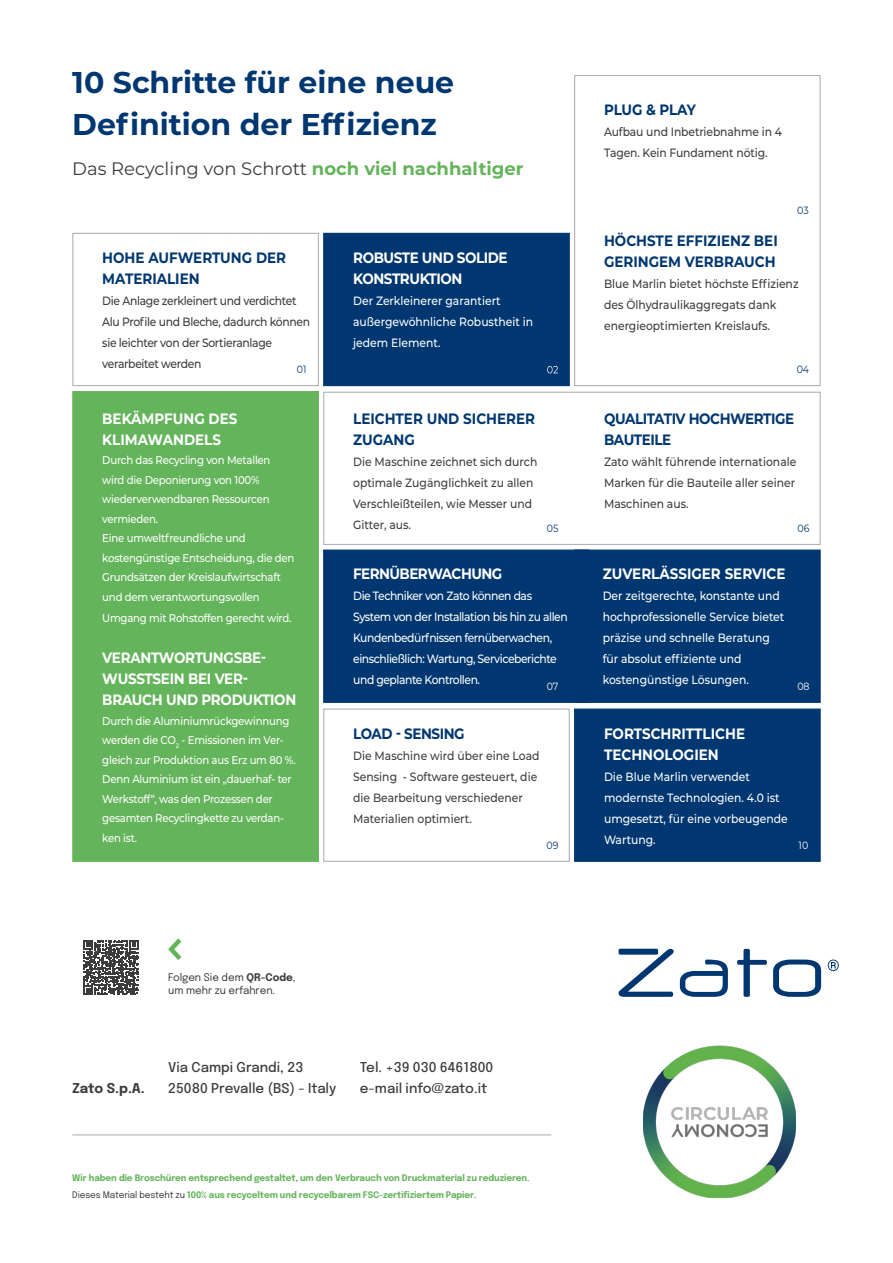
<style>
.page{position:relative;width:893px;height:1263px;background:#fff}
.page>*{position:absolute;margin:0;border:0;box-sizing:border-box;transform-origin:0 0}
.t1{font:700 30px/42px "Montserrat";color:#003770}
.t2{font:18px "Montserrat";color:#3c3c3b}
.t3{font:700 15px/21px "Montserrat";color:#003770;scale:.9 1}
.t4{font:700 15px/21px "Montserrat";letter-spacing:-.02em;color:#fff;scale:.9 1}
.t5{font:700 15px/21px "Montserrat";color:#fff;scale:.9 1}
.t6{font:700 15px/21px "Montserrat";letter-spacing:-.03em;color:#003770;scale:.9 1}
.t7{font:700 15px "Montserrat";letter-spacing:-.04em;color:#fff;scale:.9 1}
.t8{font:700 15px "Montserrat";letter-spacing:-.02em;color:#003770;scale:.9 1}
.t9{font:500 13.5px/21px "Epilogue";color:#3c3c3b}
.t10{font:700 13.5px "Epilogue";color:#3c3c3b}
.t11{font:500 12px/21px "Montserrat";color:#3c3c3b;scale:.9 1}
.t12{font:500 12px/21px "Montserrat";color:#fff;scale:.9 1}
.t13{font:500 12px/21px "Montserrat";letter-spacing:-.04em;color:#fff;scale:.9 1}
.t14{font:500 12px/21px "Montserrat";letter-spacing:-.03em;color:#3c3c3b;scale:.9 1}
.t15{font:500 11.25px/19.5px "Montserrat";letter-spacing:-.02em;color:#fff;scale:.9 1}
.t16{font:10.5px/13.5px "Epilogue";color:#3c3c3b}
.t17{font:10.5px "Montserrat";color:#003770;scale:.9 1}
.t18{font:10.5px "Montserrat";color:#fff;scale:.9 1}
.t19{font:700 9px/16.5px "Epilogue";letter-spacing:-.01em;color:#64b45b}
.s1{font-weight:700;color:#64b45b}
.s2{font-weight:700}
.s3{font-weight:400;color:#3c3c3b}
</style>
<div class="page">
<div style="left:323px;top:233px;width:247px;height:153px;background:#003770;border:1px solid #003770"></div>
<div style="left:323px;top:392px;width:498px;height:153px;background:#fff;border:1px solid #b3b2b2"></div>
<svg style="left:547px;top:366px;width:11px;height:7px"></svg>
<div style="left:72px;top:391px;width:247px;height:471px;background:#64b45b;border:1px solid #64b45b"></div>
<svg style="left:83px;top:940px;width:1px;height:55px"></svg>
<svg style="left:84px;top:940px;width:55px;height:55px"></svg>
<svg style="left:168px;top:938px;width:14px;height:22px"></svg>
<hr style="left:72px;top:1134px;width:479px;height:1px;background:#b3b2b2">
<div style="left:574px;top:75px;width:247px;height:311px;background:#fff;border:1px solid #b3b2b2"></div>
<div style="left:574px;top:549px;width:247px;height:154px;background:#003770;border:1px solid #003770"></div>
<div style="left:574px;top:708px;width:247px;height:154px;background:#003770;border:1px solid #003770"></div>
<div style="left:72px;top:233px;width:247px;height:153px;background:#fff;border:1px solid #b3b2b2"></div>
<div style="left:323px;top:549px;width:266px;height:154px;background:#003770;border:1px solid #003770"></div>
<div style="left:323px;top:708px;width:247px;height:154px;background:#fff;border:1px solid #b3b2b2"></div>
<svg style="left:737px;top:949px;width:30px;height:48px"></svg>
<svg style="left:680px;top:959px;width:48px;height:38px"></svg>
<svg style="left:619px;top:949px;width:55px;height:48px"></svg>
<svg style="left:773px;top:959px;width:48px;height:38px"></svg>
<svg style="left:828px;top:959px;width:11px;height:12px"></svg>
<img style="left:643px;top:1045px;width:153px;height:153px">
<h1 class="t1" style="left:72px;top:60px;width:383px">10 Schritte für eine neue<br>Definition der Effizienz</h1>
<h2 class="t2" style="left:72px;top:156px;width:453px">Das Recycling von Schrott <span class="s1">noch viel nachhaltiger</span></h2>
<h3 class="t8" style="left:604px;top:99px;width:104px">PLUG &amp; PLAY</h3>
<p class="t11" style="left:604px;top:120px;width:199px">Aufbau und Inbetriebnahme in 4<br>Tagen. Kein Fundament nötig.</p>
<p class="t17" style="left:797px;top:203px;width:14px">03</p>
<h3 class="t3" style="left:604px;top:230px;width:194px">HÖCHSTE EFFIZIENZ BEI<br>GERINGEM VERBRAUCH</h3>
<p class="t11" style="left:604px;top:273px;width:218px">Blue Marlin bietet höchste Effizienz des Ölhydraulikaggregats dank energieoptimierten Kreislaufs.</p>
<h3 class="t4" style="left:353px;top:246px;width:173px">ROBUSTE UND SOLIDE<br>KONSTRUKTION</h3>
<p class="t12" style="left:353px;top:289px;width:202px">Der Zerkleinerer garantiert außergewöhnliche Robustheit in jedem Element.</p>
<h3 class="t3" style="left:102px;top:246px;width:206px">HOHE AUFWERTUNG DER<br>MATERIALIEN</h3>
<p class="t14" style="left:102px;top:289px;width:232px">Die Anlage zerkleinert und verdichtet Alu Profile und Bleche, dadurch können sie leichter von der Sortieranlage verarbeitet werden</p>
<p class="t17" style="left:297px;top:362px;width:12px">01</p>
<p class="t17" style="left:797px;top:362px;width:15px">04</p>
<h3 class="t5" style="left:102px;top:407px;width:152px">BEKÄMPFUNG DES<br>KLIMAWANDELS</h3>
<p class="t15" style="left:102px;top:450px;width:215px">Durch das Recycling von Metallen wird die Deponierung von 100% wiederverwendbaren Ressourcen vermieden.<br>Eine umweltfreundliche und kostengünstige Entscheidung, die den<br>Grundsätzen der Kreislaufwirtschaft und dem verantwortungsvollen</p>
<p class="t15" style="left:102px;top:607px;width:212px">Umgang mit Rohstoffen gerecht wird.</p>
<h3 class="t4" style="left:102px;top:646px;width:217px">VERANTWORTUNGSBE-<br>WUSSTSEIN BEI VER-<br>BRAUCH UND PRODUKTION</h3>
<p class="t15" style="left:102px;top:710px;width:216px">Durch die Aluminiumrückgewinnung werden die CO<sub>2</sub> - Emissionen im Ver&shy;gleich zur Produktion aus Erz um 80 %.<br>Denn Aluminium ist ein „dauerhaf- ter<br>Werkstoff“, was den Prozessen der gesamten Recyclingkette zu verdan&shy;ken ist.</p>
<p class="t16" style="left:168px;top:969px;width:129px">Folgen Sie dem <span class="s2">QR-Code</span>, um mehr zu erfahren.</p>
<h3 class="t3" style="left:353px;top:407px;width:204px">LEICHTER UND SICHERER<br>ZUGANG</h3>
<p class="t11" style="left:353px;top:450px;width:206px">Die Maschine zeichnet sich durch optimale Zugänglichkeit zu allen<br>Verschleißteilen, wie Messer und<br>Gitter, aus.</p>
<p class="t17" style="left:547px;top:521px;width:14px">05</p>
<h3 class="t6" style="left:604px;top:407px;width:213px">QUALITATIV HOCHWERTIGE<br>BAUTEILE</h3>
<p class="t11" style="left:604px;top:450px;width:215px;text-align:justify">Zato wählt führende internationale Marken für die Bauteile aller seiner Maschinen aus.</p>
<p class="t17" style="left:797px;top:521px;width:15px">06</p>
<h3 class="t7" style="left:353px;top:563px;width:167px">FERNÜBERWACHUNG</h3>
<p class="t13" style="left:353px;top:585px;width:240px">Die Techniker von Zato können das System von der Installation bis hin zu allen Kundenbedürfnissen fernüberwachen, einschließlich: Wartung, Serviceberichte und geplante Kontrollen.</p>
<h3 class="t5" style="left:603px;top:563px;width:205px">ZUVERLÄSSIGER SERVICE</h3>
<p class="t12" style="left:603px;top:585px;width:203px">Der zeitgerechte, konstante und hochprofessionelle Service bietet präzise und schnelle Beratung für absolut effiziente und kostengünstige Lösungen.</p>
<p class="t18" style="left:547px;top:679px;width:15px">07</p>
<p class="t18" style="left:797px;top:679px;width:15px">08</p>
<h3 class="t6" style="left:353px;top:722px;width:125px">LOAD - SENSING</h3>
<p class="t11" style="left:353px;top:745px;width:209px">Die Maschine wird über eine Load<br>Sensing - Software gesteuert, die die Bearbeitung verschiedener<br>Materialien optimiert.</p>
<h3 class="t5" style="left:604px;top:722px;width:158px">FORTSCHRITTLICHE<br>TECHNOLOGIEN</h3>
<p class="t12" style="left:604px;top:766px;width:206px">Die Blue Marlin verwendet modernste Technologien. 4.0 ist umgesetzt, für eine vorbeugende<br>Wartung.</p>
<p class="t17" style="left:547px;top:838px;width:15px">09</p>
<p class="t18" style="left:799px;top:838px;width:12px">10</p>
<p class="t10" style="left:72px;top:1078px;width:74px">Zato S.p.A.</p>
<p class="t9" style="left:168px;top:1056px;width:170px">Via Campi Grandi, 23<br>25080 Prevalle (BS) - Italy</p>
<p class="t9" style="left:360px;top:1056px;width:135px">Tel. +39 030 6461800 e-mail info@zato.it</p>
<p class="t19" style="left:72px;top:1169px;width:459px">Wir haben die Broschüren entsprechend gestaltet<span class="s3">,</span> um den Verbrauch von Druckmaterial zu reduzieren<span class="s3">.<br>Dieses Material besteht zu</span> 100% aus recyceltem und recycelbarem FSC-zertifiziertem Papier<span class="s3">.</span></p>
</div>
